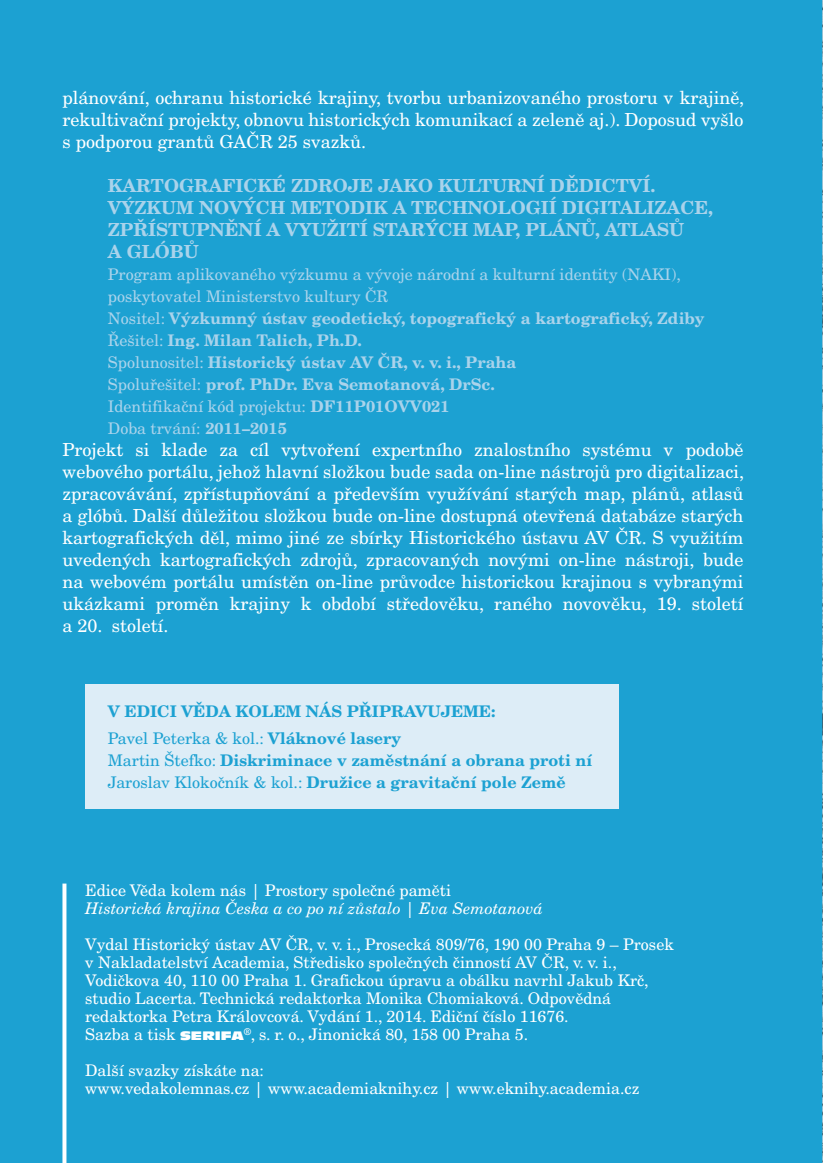
<style>
.page{position:relative;width:823px;height:1163px;background:#fff}
.page>*{position:absolute;margin:0;border:0;box-sizing:border-box;transform-origin:0 0}
.t1{font:18px/22px "New Century Schlbk CE";color:#fff;text-align:justify}
.t2{font:700 18px/22px "New Century Schlbk CE";color:#aad3eb}
.t3{font:16px/18px "New Century Schlbk CE";color:#fff}
.t4{font:16px/22px "New Century Schlbk CE";color:#aad3eb}
.t5{font:700 16px/27.6px "New Century Schlbk CE";color:#1ca1d2}
.t6{font:italic 16px/18px "New Century Schlbk CE";color:#fff}
.s1{font-weight:700}
.s2{font-weight:400}
.s3{font-style:normal}
.s4{font-family:"Antique Olive CE Nord";font-size:12px}
</style>
<div class="page">
<div style="left:0;top:0;width:822px;height:1162px;background:#1ca1d2"></div>
<img style="left:822px;top:0;width:1px;height:1162px">
<svg style="left:62px;top:883px;width:4px;height:279px"></svg>
<div style="left:85px;top:683px;width:533px;height:125px;background:#ddedf7"></div>
<p class="t1" style="left:62px;top:86px;width:682px">plánování, ochranu historické krajiny, tvorbu urbanizovaného prostoru v krajině, rekultivační projekty, obnovu historických komunikací a zeleně aj.). Doposud vyšlo s podporou grantů GAČR 25 svazků.</p>
<p class="t2" style="left:108px;top:174px;width:606px">KARTOGRAFICKÉ ZDROJE JAKO KULTURNÍ DĚDICTVÍ.<br>VÝZKUM NOVÝCH METODIK A TECHNOLOGIÍ DIGITALIZACE, ZPŘÍSTUPNĚNÍ A VYUŽITÍ STARÝCH MAP, PLÁNŮ, ATLASŮ<br>A GLÓBŮ</p>
<p class="t4" style="left:108px;top:263px;width:598px">Program aplikovaného výzkumu a vývoje národní a kulturní identity (NAKI), poskytovatel Ministerstvo kultury ČR<br>Nositel: <span class="s1">Výzkumný ústav geodetický, topografický a kartografický, Zdiby </span>Řešitel: <span class="s1">Ing. Milan Talich, Ph.D.<br></span>Spolunositel: <span class="s1">Historický ústav AV ČR, v. v. i., Praha<br></span>Spoluřešitel: <span class="s1">prof. PhDr. Eva Semotanová, DrSc.<br></span>Identifikační kód projektu: <span class="s1">DF11P01OVV021<br></span>Doba trvání: <span class="s1">2011–2015</span></p>
<p class="t1" style="left:62px;top:438px;width:682px">Projekt si klade za cíl vytvoření expertního znalostního systému v podobě webového portálu, jehož hlavní složkou bude sada on-line nástrojů pro digitalizaci, zpracovávání, zpřístupňování a především využívání starých map, plánů, atlasů a glóbů. Další důležitou složkou bude on-line dostupná otevřená databáze starých kartografických děl, mimo jiné ze sbírky Historického ústavu AV ČR. S využitím uvedených kartografických zdrojů, zpracovaných novými on-line nástroji, bude na webovém portálu umístěn on-line průvodce historickou krajinou s vybranými ukázkami proměn krajiny k období středověku, raného novověku, 19. století a 20. století.</p>
<p class="t5" style="left:108px;top:696px;width:389px">V EDICI VĚDA KOLEM NÁS PŘIPRAVUJEME:<br><span class="s2">Pavel Peterka &amp; kol.:</span> Vláknové lasery</p>
<p class="t5" style="left:108px;top:749px;width:486px;line-height:22px"><span class="s2">Martin Štefko:</span> Diskriminace v zaměstnání a obrana proti ní<br><span class="s2">Jaroslav Klokočník &amp; kol.:</span> Družice a gravitační pole Země</p>
<p class="t6" style="left:85px;top:881px;width:459px"><span class="s3">Edice Věda kolem nás | Prostory společné paměti<br></span>Historická krajina Česka a co po ní zůstalo <span class="s3">|</span> Eva Semotanová</p>
<p class="t3" style="left:85px;top:935px;width:590px">Vydal Historický ústav AV ČR, v. v. i., Prosecká 809/76, 190 00 Praha 9 – Prosek v Nakladatelství Academia, Středisko společných činností AV ČR, v. v. i., Vodičkova 40, 110 00 Praha 1. Grafickou úpravu a obálku navrhl Jakub Krč, studio Lacerta. Technická redaktorka Monika Chomiaková. Odpovědná redaktorka Petra Královcová. Vydání 1., 2014. Ediční číslo 11676.<br>Sazba a tisk <span class="s4">SERIFA</span><sup>®</sup>, s. r. o., Jinonická 80, 158 00 Praha 5.</p>
<p class="t3" style="left:85px;top:1061px;width:555px">Další svazky získáte na:<br>www.vedakolemnas.cz | www.academiaknihy.cz | www.eknihy.academia.cz</p>
</div>
